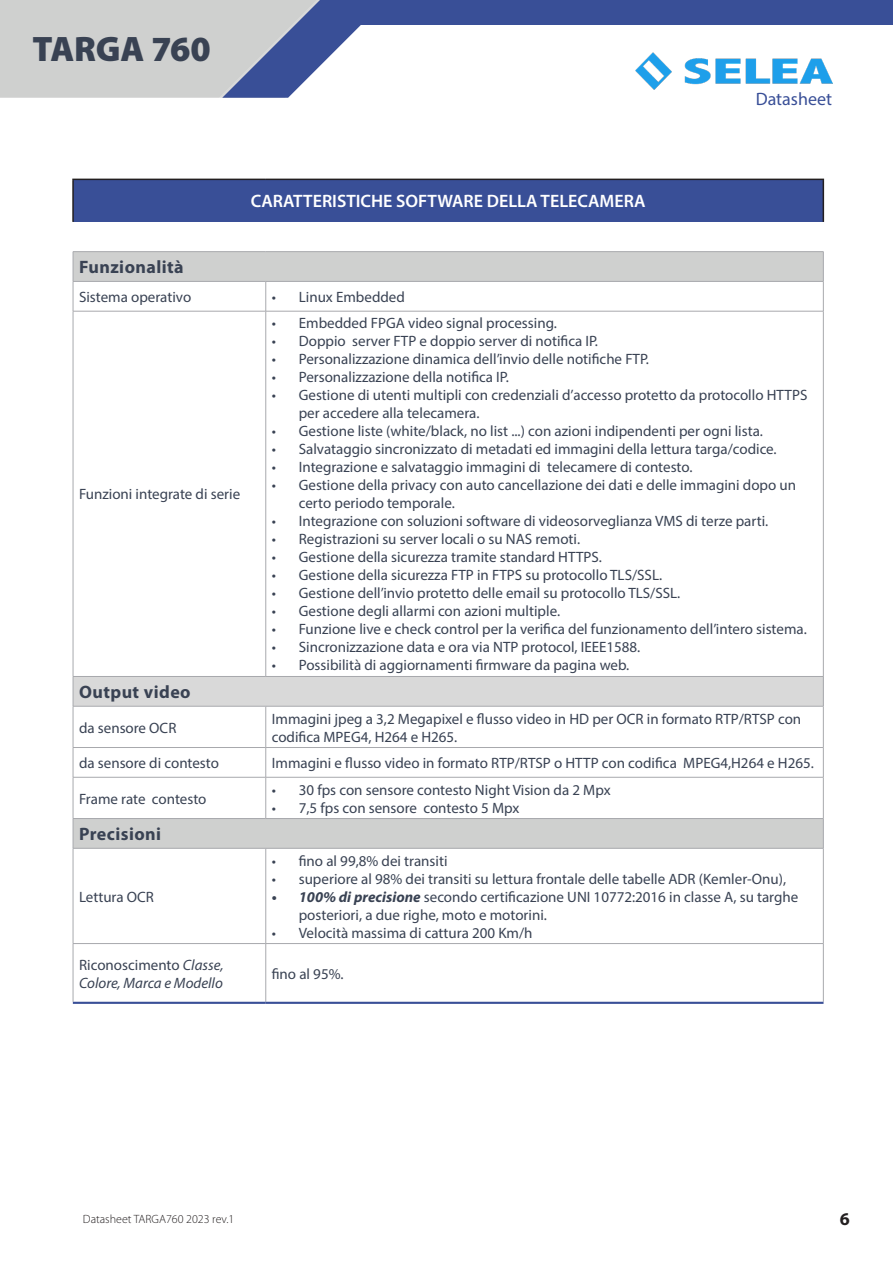
<style>
.page{position:relative;width:893px;height:1263px;background:#fff}
.page>*{position:absolute;margin:0;border:0;box-sizing:border-box;transform-origin:0 0}
.t1{font:900 35.55px "Myriad Pro";letter-spacing:-.01em;color:#394253}
.t2{font:600 18px "Myriad Pro";color:#fff}
.t3{font:700 18px "Myriad Pro";letter-spacing:.025em;color:#394253}
.t4{font:18px "Myriad Pro";color:#394f97}
.t5{font:700 18px "Myriad Pro";color:#231f20}
.t6{font:15px/18px "Myriad Pro";color:#394253}
.t7{font:italic 15px/18px "Myriad Pro";color:#394253}
.t8{font:300 12px "Myriad Pro";color:#231f20}
.s1{font-weight:700;font-style:italic}
.s2{font-style:normal}
</style>
<div class="page">
<img style="left:635px;top:52px;width:197px;height:37px">
<div style="left:73px;top:179px;width:750px;height:43px;background:#394f97"></div>
<svg style="left:74px;top:252px;width:749px;height:596px"></svg>
<div style="left:73px;top:676px;width:750px;height:30px;background:#d9d9d9"></div>
<hr style="left:72px;top:179px;width:194px;height:1px;background:#231f20">
<hr style="left:72px;top:180px;width:2px;height:42px;background:#231f20">
<hr style="left:266px;top:179px;width:558px;height:1px;background:#231f20">
<hr style="left:823px;top:180px;width:1px;height:42px;background:#231f20">
<hr style="left:73px;top:281px;width:193px;height:1px;background:#a8a9ad">
<svg style="left:73px;top:252px;width:1px;height:59px"></svg>
<hr style="left:266px;top:281px;width:557px;height:1px;background:#a8a9ad">
<svg style="left:265px;top:282px;width:1px;height:29px"></svg>
<svg style="left:823px;top:252px;width:1px;height:59px"></svg>
<hr style="left:73px;top:311px;width:193px;height:1px;background:#a8a9ad">
<hr style="left:73px;top:311px;width:1px;height:365px;background:#a8a9ad">
<hr style="left:266px;top:311px;width:557px;height:1px;background:#a8a9ad">
<hr style="left:265px;top:311px;width:1px;height:365px;background:#a8a9ad">
<hr style="left:823px;top:311px;width:1px;height:365px;background:#a8a9ad">
<hr style="left:73px;top:676px;width:193px;height:1px;background:#a8a9ad">
<svg style="left:73px;top:677px;width:1px;height:29px"></svg>
<hr style="left:266px;top:676px;width:557px;height:1px;background:#a8a9ad">
<svg style="left:823px;top:677px;width:1px;height:29px"></svg>
<hr style="left:73px;top:706px;width:193px;height:1px;background:#a8a9ad">
<hr style="left:73px;top:706px;width:1px;height:41px;background:#a8a9ad">
<hr style="left:266px;top:706px;width:557px;height:1px;background:#a8a9ad">
<hr style="left:265px;top:706px;width:1px;height:41px;background:#a8a9ad">
<hr style="left:823px;top:706px;width:1px;height:41px;background:#a8a9ad">
<hr style="left:73px;top:747px;width:193px;height:1px;background:#a8a9ad">
<svg style="left:73px;top:748px;width:1px;height:29px"></svg>
<hr style="left:266px;top:747px;width:557px;height:1px;background:#a8a9ad">
<svg style="left:265px;top:748px;width:1px;height:29px"></svg>
<svg style="left:823px;top:748px;width:1px;height:29px"></svg>
<hr style="left:73px;top:777px;width:193px;height:1px;background:#a8a9ad">
<hr style="left:73px;top:777px;width:1px;height:41px;background:#a8a9ad">
<hr style="left:266px;top:777px;width:557px;height:1px;background:#a8a9ad">
<hr style="left:265px;top:777px;width:1px;height:41px;background:#a8a9ad">
<hr style="left:823px;top:777px;width:1px;height:41px;background:#a8a9ad">
<hr style="left:73px;top:818px;width:193px;height:1px;background:#a8a9ad">
<svg style="left:73px;top:819px;width:1px;height:29px"></svg>
<hr style="left:266px;top:818px;width:557px;height:1px;background:#a8a9ad">
<svg style="left:823px;top:819px;width:1px;height:29px"></svg>
<hr style="left:73px;top:848px;width:193px;height:1px;background:#a8a9ad">
<hr style="left:73px;top:848px;width:1px;height:95px;background:#a8a9ad">
<hr style="left:266px;top:848px;width:557px;height:1px;background:#a8a9ad">
<hr style="left:265px;top:848px;width:1px;height:95px;background:#a8a9ad">
<hr style="left:823px;top:848px;width:1px;height:95px;background:#a8a9ad">
<hr style="left:73px;top:943px;width:193px;height:1px;background:#a8a9ad">
<hr style="left:73px;top:944px;width:1px;height:58px;background:#a8a9ad">
<hr style="left:266px;top:943px;width:557px;height:1px;background:#a8a9ad">
<hr style="left:265px;top:944px;width:1px;height:58px;background:#a8a9ad">
<hr style="left:823px;top:944px;width:1px;height:58px;background:#a8a9ad">
<hr style="left:73px;top:251px;width:193px;height:1px;background:#a8a9ad">
<hr style="left:266px;top:251px;width:557px;height:1px;background:#a8a9ad">
<hr style="left:73px;top:1002px;width:193px;height:2px;background:#394f97">
<hr style="left:266px;top:1002px;width:557px;height:2px;background:#394f97">
<svg style="left:0;top:0;width:386px;height:98px"></svg>
<div style="left:326px;top:0;width:567px;height:24px;background:#394f97"></div>
<p class="t1" style="left:33px;top:28px;width:180px">TARGA 760</p>
<p class="t2" style="left:251px;top:190px;width:396px">CARATTERISTICHE SOFTWARE DELLA TELECAMERA</p>
<p class="t3" style="left:79px;top:255px;width:106px">Funzionalità</p>
<p class="t6" style="left:79px;top:288px;width:114px">Sistema operativo</p>
<p class="t6" style="left:272px;top:288px;width:135px">• Linux Embedded</p>
<p class="t4" style="left:756px;top:88px;width:78px">Datasheet</p>
<p class="t6" style="left:79px;top:485px;width:163px">Funzioni integrate di serie</p>
<p class="t6" style="left:272px;top:314px;width:287px">• Embedded FPGA video signal processing.</p>
<p class="t6" style="left:272px;top:332px;width:328px">• Doppio server FTP e doppio server di notifica IP.</p>
<p class="t6" style="left:272px;top:350px;width:379px">• Personalizzazione dinamica dell’invio delle notifiche FTP.</p>
<p class="t6" style="left:272px;top:368px;width:239px">• Personalizzazione della notifica IP.</p>
<p class="t6" style="left:299px;top:386px;width:510px;text-indent:-27px">• Gestione di utenti multipli con credenziali d’accesso protetto da protocollo HTTPS per accedere alla telecamera.</p>
<p class="t6" style="left:272px;top:422px;width:493px">• Gestione liste (white/black, no list ...) con azioni indipendenti per ogni lista.</p>
<p class="t6" style="left:272px;top:440px;width:506px">• Salvataggio sincronizzato di metadati ed immagini della lettura targa/codice.</p>
<p class="t6" style="left:272px;top:458px;width:422px">• Integrazione e salvataggio immagini di telecamere di contesto.</p>
<p class="t6" style="left:299px;top:476px;width:499px;text-indent:-27px">• Gestione della privacy con auto cancellazione dei dati e delle immagini dopo un certo periodo temporale.</p>
<p class="t6" style="left:272px;top:512px;width:498px">• Integrazione con soluzioni software di videosorveglianza VMS di terze parti.</p>
<p class="t6" style="left:272px;top:530px;width:310px">• Registrazioni su server locali o su NAS remoti.</p>
<p class="t6" style="left:272px;top:548px;width:332px">• Gestione della sicurezza tramite standard HTTPS.</p>
<p class="t6" style="left:272px;top:566px;width:392px">• Gestione della sicurezza FTP in FTPS su protocollo TLS/SSL.</p>
<p class="t6" style="left:272px;top:584px;width:410px">• Gestione dell’invio protetto delle email su protocollo TLS/SSL.</p>
<p class="t6" style="left:272px;top:602px;width:290px">• Gestione degli allarmi con azioni multiple.</p>
<p class="t6" style="left:272px;top:620px;width:537px">• Funzione live e check control per la verifica del funzionamento dell’intero sistema.</p>
<p class="t6" style="left:272px;top:638px;width:370px">• Sincronizzazione data e ora via NTP protocol, IEEE1588.</p>
<p class="t6" style="left:272px;top:656px;width:359px">• Possibilità di aggiornamenti firmware da pagina web.</p>
<p class="t3" style="left:79px;top:680px;width:113px">Output video</p>
<p class="t6" style="left:79px;top:718px;width:99px">da sensore OCR</p>
<p class="t6" style="left:272px;top:709px;width:531px">Immagini jpeg a 3,2 Megapixel e flusso video in HD per OCR in formato RTP/RTSP con codifica MPEG4, H264 e H265.</p>
<p class="t6" style="left:79px;top:754px;width:141px">da sensore di contesto</p>
<p class="t6" style="left:272px;top:754px;width:544px">Immagini e flusso video in formato RTP/RTSP o HTTP con codifica MPEG4,H264 e H265.</p>
<p class="t6" style="left:79px;top:789px;width:129px">Frame rate contesto</p>
<p class="t6" style="left:272px;top:780px;width:340px">• 30 fps con sensore contesto Night Vision da 2 Mpx</p>
<p class="t6" style="left:272px;top:798px;width:249px">• 7,5 fps con sensore contesto 5 Mpx</p>
<p class="t3" style="left:79px;top:822px;width:84px">Precisioni</p>
<p class="t6" style="left:79px;top:887px;width:76px">Lettura OCR</p>
<p class="t6" style="left:272px;top:851px;width:177px">• fino al 99,8% dei transiti</p>
<p class="t6" style="left:272px;top:869px;width:516px">• superiore al 98% dei transiti su lettura frontale delle tabelle ADR (Kemler-Onu),</p>
<p class="t6" style="left:299px;top:887px;width:501px;text-indent:-27px"><span class="s1">• 100% di precisione</span> secondo certificazione UNI 10772:2016 in classe A, su targhe posteriori, a due righe, moto e motorini.</p>
<p class="t6" style="left:272px;top:923px;width:262px">• Velocità massima di cattura 200 Km/h</p>
<p class="t7" style="left:79px;top:955px;width:146px"><span class="s2">Riconoscimento</span> Classe,<br>Colore, Marca e Modello</p>
<p class="t6" style="left:272px;top:964px;width:73px">fino al 95%.</p>
<p class="t8" style="left:83px;top:1212px;width:153px">Datasheet TARGA760 2023 rev.1</p>
<p class="t5" style="left:840px;top:1208px;width:11px">6</p>
</div>
